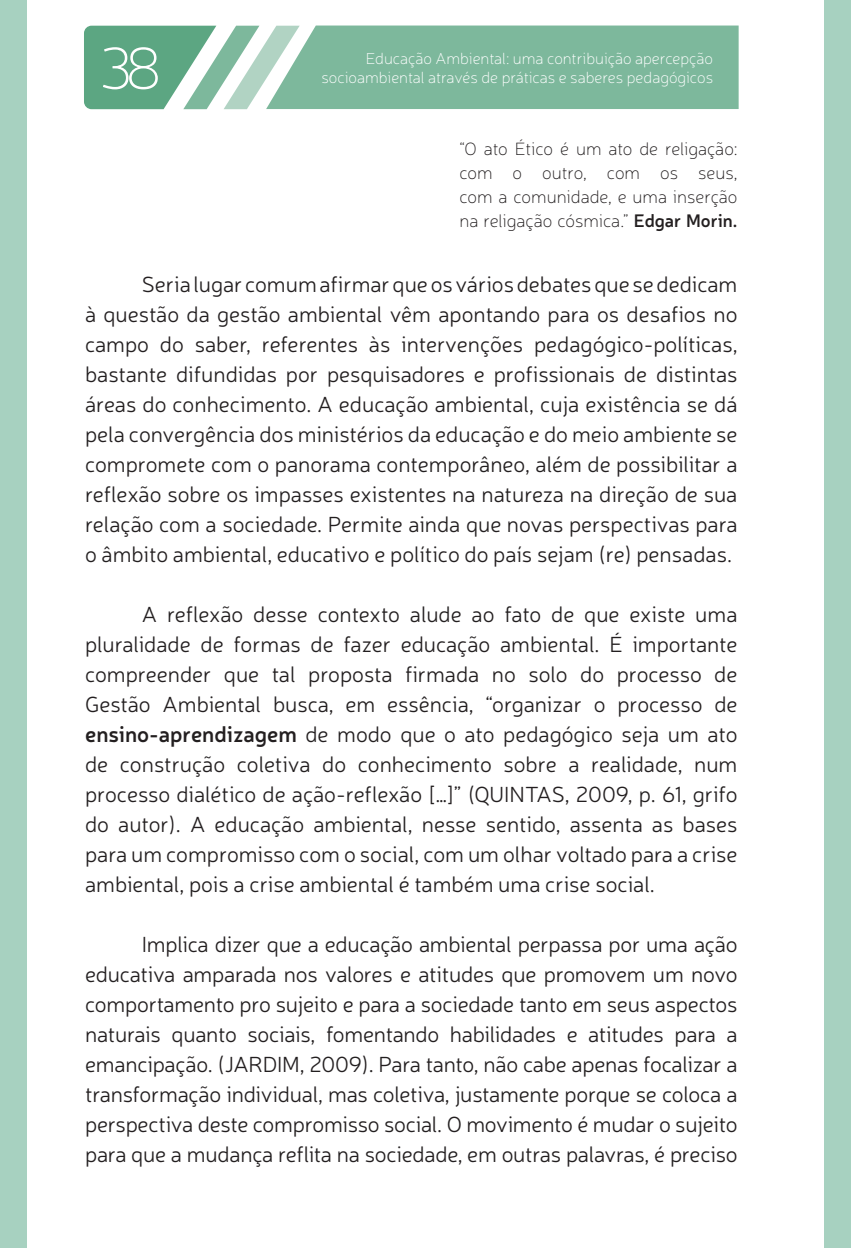
<style>
.page{position:relative;width:851px;height:1248px;background:#fff}
.page>*{position:absolute;margin:0;border:0;box-sizing:border-box;transform-origin:0 0}
.t1{font:100 60px "Neris";color:#fff}
.t2{font:300 22px/30px "Neris";letter-spacing:-.005em;color:#231f20;text-align:justify}
.t3{font:100 18px/24px "Neris";color:#231f20;text-align:justify}
.t4{font:100 16px/19.2px "Neris";color:#fff;text-align:right}
.s1{font-weight:600}
</style>
<div class="page">
<svg style="left:84px;top:26px;width:654px;height:83px;background:#84bba1"></svg>
<div style="left:0;top:0;width:26px;height:1247px;background:#a7d1c0"></div>
<div style="left:824px;top:0;width:26px;height:1247px;background:#a7d1c0"></div>
<h1 class="t1" style="left:99px;top:31px;width:64px">38</h1>
<p class="t4" style="left:321px;top:48px;width:393px">Educação Ambiental: uma contribuição apercepção socioambiental através de práticas e saberes pedagógicos</p>
<p class="t3" style="left:459px;top:137px;width:279px">“O ato Ético é um ato de religação: com o outro, com os seus, com a comunidade, e uma inserção na religação cósmica.” <span class="s1">Edgar Morin.</span></p>
<p class="t2" style="left:85px;top:268px;width:654px;text-indent:57px">Seria lugar comum afirmar que os vários debates que se dedicam à questão da gestão ambiental vêm apontando para os desafios no campo do saber, referentes às intervenções pedagógico-políticas, bastante difundidas por pesquisadores e profissionais de distintas áreas do conhecimento. A educação ambiental, cuja existência se dá pela convergência dos ministérios da educação e do meio ambiente se compromete com o panorama contemporâneo, além de possibilitar a reflexão sobre os impasses existentes na natureza na direção de sua relação com a sociedade. Permite ainda que novas perspectivas para o âmbito ambiental, educativo e político do país sejam (re) pensadas.</p>
<p class="t2" style="left:85px;top:598px;width:654px;text-indent:57px">A reflexão desse contexto alude ao fato de que existe uma pluralidade de formas de fazer educação ambiental. É importante compreender que tal proposta firmada no solo do processo de Gestão Ambiental busca, em essência, “organizar o processo de <span class="s1">ensino-aprendizagem</span> de modo que o ato pedagógico seja um ato de construção coletiva do conhecimento sobre a realidade, num processo dialético de ação-reflexão […]” (QUINTAS, 2009, p. 61, grifo do autor). A educação ambiental, nesse sentido, assenta as bases para um compromisso com o social, com um olhar voltado para a crise ambiental, pois a crise ambiental é também uma crise social.</p>
<p class="t2" style="left:85px;top:928px;width:654px;text-indent:57px">Implica dizer que a educação ambiental perpassa por uma ação educativa amparada nos valores e atitudes que promovem um novo comportamento pro sujeito e para a sociedade tanto em seus aspectos naturais quanto sociais, fomentando habilidades e atitudes para a emancipação. (JARDIM, 2009). Para tanto, não cabe apenas focalizar a transformação individual, mas coletiva, justamente porque se coloca a perspectiva deste compromisso social. O movimento é mudar o sujeito para que a mudança reflita na sociedade, em outras palavras, é preciso</p>
</div>
